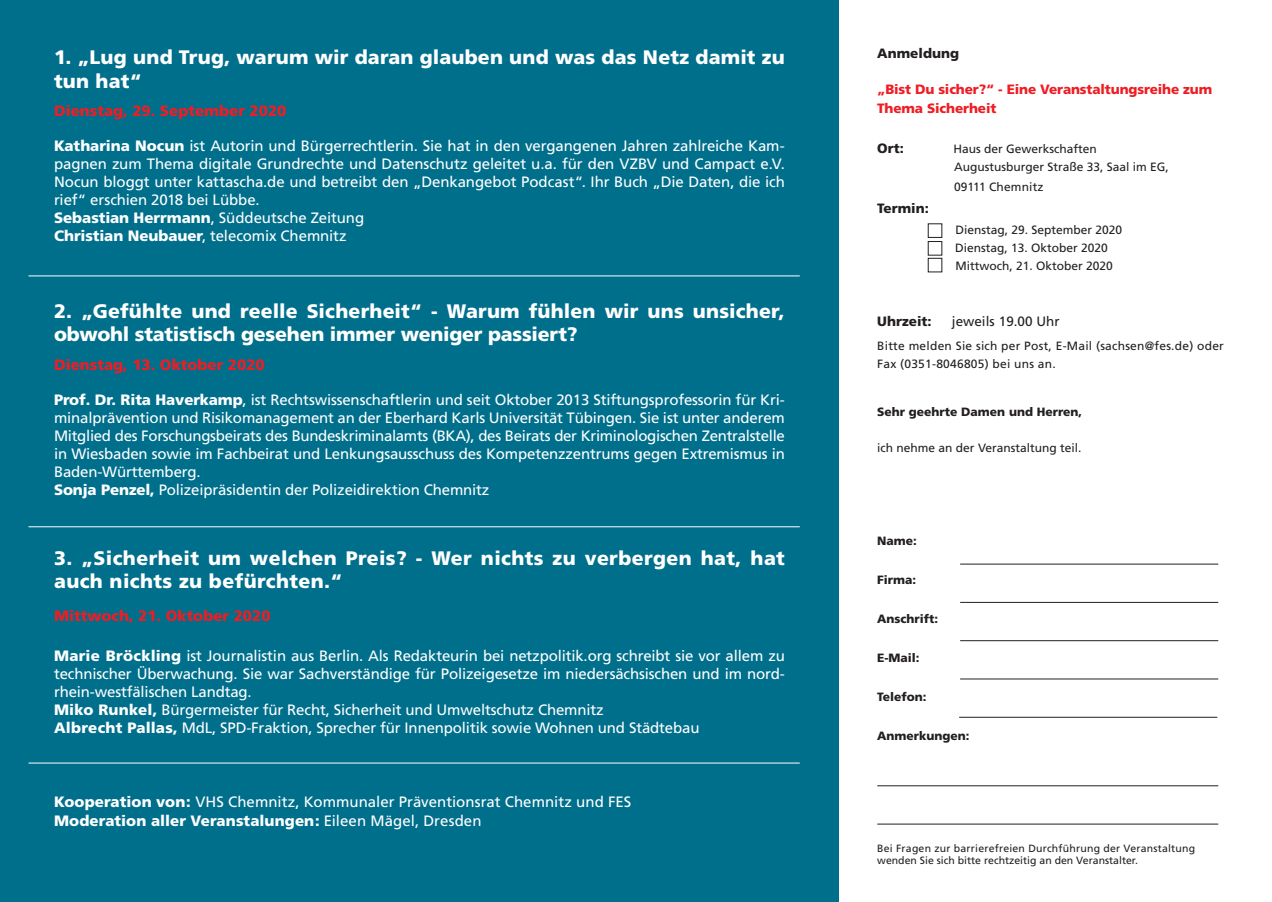
<style>
.page{position:relative;width:1272px;height:902px;background:#fff}
.page>*{position:absolute;margin:0;border:0;box-sizing:border-box;transform-origin:0 0}
.t1{font:900 19.5px/23.4px "Frutiger";letter-spacing:.01em;color:#fff}
.t2{font:15px/18px "Frutiger";letter-spacing:-.01em;color:#fff;text-align:justify}
.t3{font:900 15px "Frutiger";color:#ee1d23}
.t4{font:900 15px "Frutiger";letter-spacing:.005em;color:#fff}
.t5{font:900 13.5px/18px "Frutiger";letter-spacing:-.01em;color:#ee1d23}
.t6{font:900 13.5px "Frutiger";color:#231f20}
.t7{font:13.5px "Frutiger";color:#231f20}
.t8{font:12px "Frutiger";color:#231f20}
.t9{font:12px "Frutiger";letter-spacing:.02em;color:#231f20}
.t10{font:900 12px "Frutiger";color:#231f20}
.t11{font:10.5px "Frutiger";letter-spacing:.02em;color:#231f20}
.t12{font:10.5px "Frutiger";color:#231f20}
.s1{font-weight:900}
.s2{font-weight:400}
</style>
<div class="page">
<div style="left:0;top:0;width:838px;height:901px;background:#006f8c"></div>
<hr style="left:960px;top:563px;width:258px;height:1px;background:#231f20">
<hr style="left:960px;top:602px;width:258px;height:1px;background:#231f20">
<hr style="left:960px;top:640px;width:258px;height:1px;background:#231f20">
<hr style="left:960px;top:678px;width:258px;height:1px;background:#231f20">
<hr style="left:959px;top:717px;width:258px;height:1px;background:#231f20">
<hr style="left:877px;top:785px;width:341px;height:1px;background:#231f20">
<hr style="left:877px;top:823px;width:341px;height:1px;background:#231f20">
<div style="left:928px;top:241px;width:14px;height:14px;border:1px solid #231f20"></div>
<div style="left:928px;top:258px;width:14px;height:14px;border:1px solid #231f20"></div>
<hr style="left:28px;top:275px;width:771px;height:1px;background:#fff">
<hr style="left:28px;top:526px;width:771px;height:1px;background:#fff">
<hr style="left:28px;top:762px;width:771px;height:1px;background:#fff">
<p class="t1" style="left:54px;top:45px;width:732px">1. „Lug und Trug, warum wir daran glauben und was das Netz damit zu tun hat“</p>
<p class="t3" style="left:54px;top:102px;width:234px">Dienstag, 29. September 2020</p>
<p class="t2" style="left:54px;top:136px;width:732px"><span class="s1">Katharina Nocun</span> ist Autorin und Bürgerrechtlerin. Sie hat in den vergangenen Jahren zahlreiche Kam&shy;pagnen zum Thema digitale Grundrechte und Datenschutz geleitet u.a. für den VZBV und Campact e.V.<br>Nocun bloggt unter kattascha.de und betreibt den „Denkangebot Podcast“. Ihr Buch „Die Daten, die ich rief“ erschien 2018 bei Lübbe.</p>
<p class="t2" style="left:54px;top:208px;width:312px"><span class="s1">Sebastian Herrmann</span>, Süddeutsche Zeitung</p>
<p class="t2" style="left:54px;top:226px;width:294px"><span class="s1">Christian Neubauer</span>, telecomix Chemnitz</p>
<p class="t1" style="left:54px;top:299px;width:732px">2. „Gefühlte und reelle Sicherheit“ - Warum fühlen wir uns unsicher, obwohl statistisch gesehen immer weniger passiert?</p>
<p class="t3" style="left:54px;top:355px;width:212px">Dienstag, 13. Oktober 2020</p>
<p class="t2" style="left:54px;top:390px;width:732px"><span class="s1">Prof. Dr. Rita Haverkamp</span>, ist Rechtswissenschaftlerin und seit Oktober 2013 Stiftungsprofessorin für Kri&shy;minalprävention und Risikomanagement an der Eberhard Karls Universität Tübingen. Sie ist unter anderem Mitglied des Forschungsbeirats des Bundeskriminalamts (BKA), des Beirats der Kriminologischen Zentralstelle in Wiesbaden sowie im Fachbeirat und Lenkungsausschuss des Kompetenzzentrums gegen Extremismus in Baden-Württemberg.</p>
<p class="t2" style="left:54px;top:480px;width:437px"><span class="s1">Sonja Penzel,</span> Polizeipräsidentin der Polizeidirektion Chemnitz</p>
<p class="t1" style="left:54px;top:546px;width:732px">3. „Sicherheit um welchen Preis? - Wer nichts zu verbergen hat, hat auch nichts zu befürchten.“</p>
<p class="t3" style="left:54px;top:606px;width:218px">Mittwoch, 21. Oktober 2020</p>
<p class="t2" style="left:54px;top:646px;width:732px"><span class="s1">Marie Bröckling</span> ist Journalistin aus Berlin. Als Redakteurin bei netzpolitik.org schreibt sie vor allem zu technischer Überwachung. Sie war Sachverständige für Polizeigesetze im niedersächsischen und im nord&shy;rhein-westfälischen Landtag.</p>
<p class="t2" style="left:54px;top:700px;width:551px"><span class="s1">Miko Runkel,</span> Bürgermeister für Recht, Sicherheit und Umweltschutz Chemnitz</p>
<p class="t2" style="left:54px;top:718px;width:647px"><span class="s1">Albrecht Pallas,</span> MdL, SPD-Fraktion, Sprecher für Innenpolitik sowie Wohnen und Städtebau</p>
<p class="t2" style="left:54px;top:792px;width:578px"><span class="s1">Kooperation von:</span> VHS Chemnitz, Kommunaler Präventionsrat Chemnitz und FES</p>
<p class="t4" style="left:54px;top:811px;width:429px">Moderation aller Veranstalungen: <span class="s2">Eileen Mägel, Dresden</span></p>
<p class="t6" style="left:877px;top:46px;width:83px">Anmeldung</p>
<p class="t5" style="left:877px;top:80px;width:336px">„Bist Du sicher?“ - Eine Veranstaltungsreihe zum<br>Thema Sicherheit</p>
<p class="t6" style="left:877px;top:140px;width:28px">Ort:</p>
<p class="t8" style="left:953px;top:142px;width:145px">Haus der Gewerkschaften</p>
<p class="t8" style="left:954px;top:160px;width:216px">Augustusburger Straße 33, Saal im EG,</p>
<p class="t8" style="left:954px;top:179px;width:91px">09111 Chemnitz</p>
<p class="t6" style="left:877px;top:200px;width:53px">Termin:</p>
<p class="t8" style="left:955px;top:223px;width:168px">Dienstag, 29. September 2020</p>
<p class="t8" style="left:955px;top:241px;width:154px">Dienstag, 13. Oktober 2020</p>
<p class="t8" style="left:955px;top:259px;width:159px">Mittwoch, 21. Oktober 2020</p>
<p class="t6" style="left:877px;top:313px;width:56px">Uhrzeit:</p>
<p class="t7" style="left:951px;top:313px;width:109px">jeweils 19.00 Uhr</p>
<p class="t9" style="left:877px;top:338px;width:348px">Bitte melden Sie sich per Post, E-Mail (sachsen@fes.de) oder</p>
<p class="t9" style="left:877px;top:356px;width:180px">Fax (0351-8046805) bei uns an.</p>
<p class="t10" style="left:877px;top:404px;width:206px">Sehr geehrte Damen und Herren,</p>
<p class="t8" style="left:877px;top:440px;width:206px">ich nehme an der Veranstaltung teil.</p>
<p class="t10" style="left:877px;top:533px;width:41px">Name:</p>
<p class="t10" style="left:877px;top:572px;width:41px">Firma:</p>
<p class="t10" style="left:877px;top:611px;width:63px">Anschrift:</p>
<p class="t10" style="left:877px;top:650px;width:44px">E-Mail:</p>
<p class="t10" style="left:877px;top:689px;width:51px">Telefon:</p>
<p class="t10" style="left:877px;top:728px;width:94px">Anmerkungen:</p>
<p class="t11" style="left:877px;top:842px;width:319px">Bei Fragen zur barrierefreien Durchführung der Veranstaltung</p>
<p class="t12" style="left:877px;top:854px;width:262px">wenden Sie sich bitte rechtzeitig an den Veranstalter.</p>
</div>
